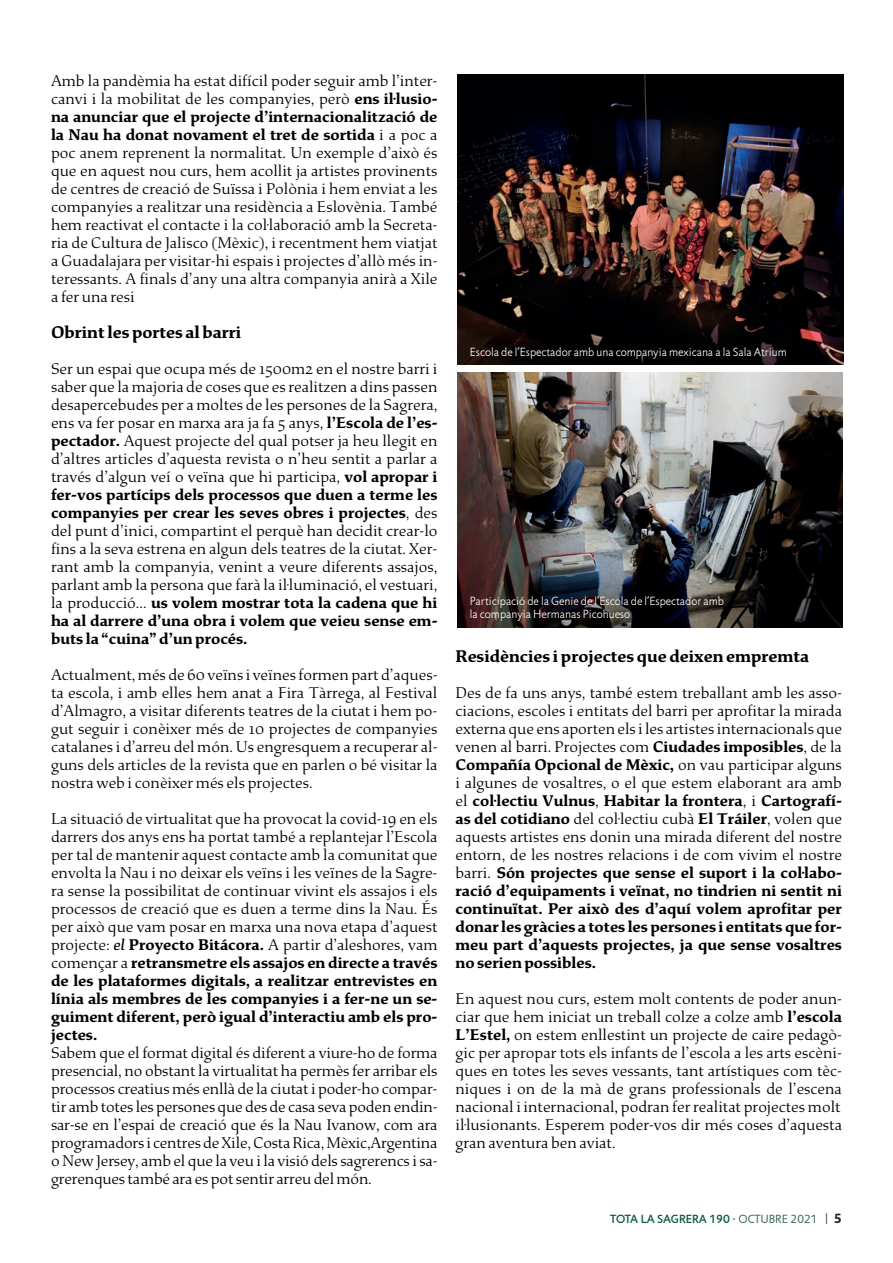
<style>
.page{position:relative;width:893px;height:1263px;background:#fff}
.page>*{position:absolute;margin:0;border:0;box-sizing:border-box;transform-origin:0 0}
.t1{font:700 18px "Study";color:#000}
.t2{font:300 16.5px/18px "Study";color:#000;text-align:justify}
.t3{font:300 12px/13px "Jigsaw";color:#fff}
.t4{font:500 12px "Jigsaw";color:#095842}
.s1{font-weight:700}
.s2{font-weight:500;font-style:italic}
.s3{font-weight:400;color:#3e6d5b}
.s4{font-weight:300;font-size:12.75px;color:#231f20}
.s5{font-weight:700;font-size:13.5px;color:#231f20}
</style>
<div class="page">
<img style="left:457px;top:74px;width:387px;height:290px">
<img style="left:458px;top:372px;width:385px;height:256px">
<p class="t2" style="left:51px;top:72px;width:388px">Amb la pandèmia ha estat difícil poder seguir amb l’inter&shy;canvi i la mobilitat de les companyies, però <span class="s1">ens il·lusio&shy;na anunciar que el projecte d’internacionalització de la Nau ha donat novament el tret de sortida</span> i a poc a poc anem reprenent la normalitat. Un exemple d’això és que en aquest nou curs, hem acollit ja artistes provinents de centres de creació de Suïssa i Polònia i hem enviat a les companyies a realitzar una residència a Eslovènia. També hem reactivat el contacte i la col·laboració amb la Secreta&shy;ria de Cultura de Jalisco (Mèxic), i recentment hem viatjat a Guadalajara per visitar-hi espais i projectes d’allò més in&shy;teressants. A finals d’any una altra companyia anirà a Xile a fer una resi</p>
<p class="t1" style="left:51px;top:322px;width:192px">Obrint les portes al barri</p>
<p class="t2" style="left:51px;top:360px;width:388px">Ser un espai que ocupa més de 1500m2 en el nostre barri i saber que la majoria de coses que es realitzen a dins passen desapercebudes per a moltes de les persones de la Sagrera, ens va fer posar en marxa ara ja fa 5 anys, <span class="s1">l’Escola de l’es&shy;pectador.</span> Aquest projecte del qual potser ja heu llegit en d’altres articles d’aquesta revista o n’heu sentit a parlar a través d’algun veí o veïna que hi participa, <span class="s1">vol apropar i fer-vos partícips dels processos que duen a terme les companyies per crear les seves obres i projectes</span>, des del punt d’inici, compartint el perquè han decidit crear-lo fins a la seva estrena en algun dels teatres de la ciutat. Xer&shy;rant amb la companyia, venint a veure diferents assajos, parlant amb la persona que farà la il·luminació, el vestuari, la producció... <span class="s1">us volem mostrar tota la cadena que hi ha al darrere d’una obra i volem que veieu sense em&shy;buts la “cuina” d’un procés.</span></p>
<p class="t2" style="left:51px;top:666px;width:388px">Actualment, més de 60 veïns i veïnes formen part d’aques&shy;ta escola, i amb elles hem anat a Fira Tàrrega, al Festival d’Almagro, a visitar diferents teatres de la ciutat i hem po&shy;gut seguir i conèixer més de 10 projectes de companyies catalanes i d’arreu del món. Us engresquem a recuperar al&shy;guns dels articles de la revista que en parlen o bé visitar la nostra web i conèixer més els projectes.</p>
<p class="t2" style="left:51px;top:810px;width:388px">La situació de virtualitat que ha provocat la covid-19 en els darrers dos anys ens ha portat també a replantejar l’Escola per tal de mantenir aquest contacte amb la comunitat que envolta la Nau i no deixar els veïns i les veïnes de la Sagre&shy;ra sense la possibilitat de continuar vivint els assajos i els processos de creació que es duen a terme dins la Nau. És per això que vam posar en marxa una nova etapa d’aquest projecte: <span class="s2">el</span> <span class="s1">Proyecto Bitácora.</span> A partir d’aleshores, vam començar a <span class="s1">retransmetre els assajos en directe a través de les plataformes digitals, a realitzar entrevistes en línia als membres de les companyies i a fer-ne un se&shy;guiment diferent, però igual d’interactiu amb els pro&shy;jectes.</span></p>
<p class="t2" style="left:51px;top:1044px;width:388px">Sabem que el format digital és diferent a viure-ho de forma presencial, no obstant la virtualitat ha permès fer arribar els processos creatius més enllà de la ciutat i poder-ho compar&shy;tir amb totes les persones que des de casa seva poden endin&shy;sar-se en l’espai de creació que és la Nau Ivanow, com ara programadors i centres de Xile, Costa Rica, Mèxic,Argentina o New Jersey, amb el que la veu i la visió dels sagrerencs i sa&shy;grerenques també ara es pot sentir arreu del món.</p>
<p class="t3" style="left:470px;top:346px;width:318px">Escola de l’Espectador amb una companyia mexicana a la Sala Atrium</p>
<p class="t3" style="left:470px;top:595px;width:256px">Participació de la Genie de l’Escola de l’Espectador amb la companyia Hermanas Picohueso</p>
<p class="t1" style="left:455px;top:646px;width:355px">Residències i projectes que deixen empremta</p>
<p class="t2" style="left:455px;top:684px;width:388px">Des de fa uns anys, també estem treballant amb les asso&shy;ciacions, escoles i entitats del barri per aprofitar la mirada externa que ens aporten els i les artistes internacionals que venen al barri. Projectes com <span class="s1">Ciudades imposibles</span>, de la <span class="s1">Compañía Opcional de Mèxic,</span> on vau participar alguns i algunes de vosaltres, o el que estem elaborant ara amb el <span class="s1">col·lectiu Vulnus</span>, <span class="s1">Habitar la frontera</span>, i <span class="s1">Cartografí&shy;as del cotidiano</span> del col·lectiu cubà <span class="s1">El Tráiler</span>, volen que aquests artistes ens donin una mirada diferent del nostre entorn, de les nostres relacions i de com vivim el nostre barri. <span class="s1">Són projectes que sense el suport i la col·labo&shy;ració d’equipaments i veïnat, no tindrien ni sentit ni continuïtat. Per això des d’aquí volem aprofitar per donar les gràcies a totes les persones i entitats que for&shy;meu part d’aquests projectes, ja que sense vosaltres no serien possibles.</span></p>
<p class="t2" style="left:455px;top:990px;width:388px">En aquest nou curs, estem molt contents de poder anun&shy;ciar que hem iniciat un treball colze a colze amb <span class="s1">l’escola L’Estel,</span> on estem enllestint un projecte de caire pedagò&shy;gic per apropar tots els infants de l’escola a les arts escèni&shy;ques en totes les seves vessants, tant artístiques com tèc&shy;niques i on de la mà de grans professionals de l’escena nacional i internacional, podran fer realitat projectes molt il·lusionants. Esperem poder-vos dir més coses d’aquesta gran aventura ben aviat.</p>
<p class="t4" style="left:610px;top:1212px;width:233px">TOTA LA SAGRERA 190 · <span class="s3">OCTUBRE 2021</span> <span class="s4">|</span> <span class="s5">5</span></p>
</div>
